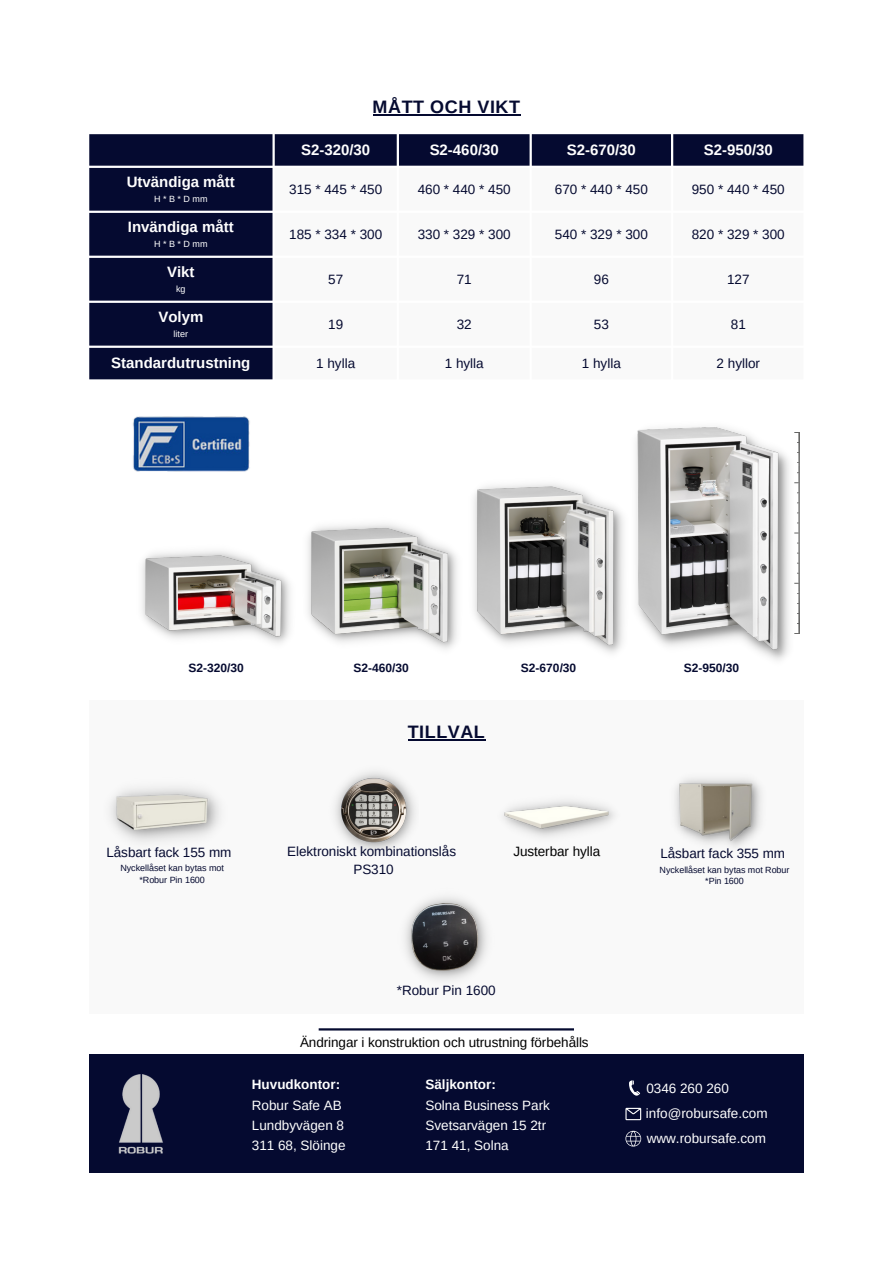
<style>
.page{position:relative;width:893px;height:1264px;background:#fff}
.page>*{position:absolute;margin:0;border:0;box-sizing:border-box;transform-origin:0 0}
.t1{font:700 18px "Arimo";letter-spacing:.03em;color:#050a30}
.t2{font:700 15px "Arimo";color:#fff}
.t3{font:13.5px/18px "Arimo";color:#050a30;text-align:center}
.t4{font:13.5px/20.2px "Arimo";color:#fff}
.t5{font:13.5px "Arimo";letter-spacing:-.005em;color:#000}
.t6{font:700 13.5px "Arimo";color:#fff}
.t7{font:700 12px "Arimo";color:#050a30}
.t8{font:9px/12px "Arimo";letter-spacing:-.005em;color:#050a30;text-align:center}
.t9{font:9px "Arimo";color:#fff}
</style>
<div class="page">
<svg style="left:89px;top:134px;width:714px;height:245px;background:#151a3d"></svg>
<svg style="left:275px;top:168px;width:528px;height:211px"></svg>
<img style="left:636px;top:427px;width:153px;height:233px">
<img style="left:473px;top:484px;width:151px;height:169px">
<img style="left:308px;top:524px;width:149px;height:125px">
<img style="left:142px;top:551px;width:148px;height:92px">
<svg style="left:794px;top:432px;width:6px;height:202px"></svg>
<div style="left:89px;top:1054px;width:714px;height:118px;background:#050a30"></div>
<img style="left:118px;top:1074px;width:45px;height:79px">
<svg style="left:629px;top:1080px;width:11px;height:15px"></svg>
<svg style="left:625px;top:1107px;width:16px;height:13px"></svg>
<svg style="left:625px;top:1130px;width:16px;height:16px"></svg>
<hr style="left:318px;top:1028px;width:256px;height:2px;background:#050a30">
<div style="left:89px;top:699px;width:714px;height:314px;background:#f9f9f9"></div>
<img style="left:675px;top:778px;width:86px;height:69px">
<img style="left:111px;top:788px;width:108px;height:54px">
<img style="left:335px;top:772px;width:80px;height:79px">
<img style="left:503px;top:801px;width:111px;height:36px">
<hr style="left:407px;top:739px;width:78px;height:1px;background:#050a30">
<img style="left:405px;top:897px;width:82px;height:83px">
<img style="left:133px;top:416px;width:117px;height:56px">
<hr style="left:372px;top:114px;width:148px;height:1px;background:#050a30">
<h1 class="t1" style="left:372px;top:97px;width:149px">MÅTT OCH VIKT</h1>
<p class="t2" style="left:127px;top:174px;width:110px">Utvändiga mått</p>
<p class="t9" style="left:154px;top:194px;width:55px">H * B * D mm</p>
<p class="t2" style="left:128px;top:219px;width:107px">Invändiga mått</p>
<p class="t9" style="left:154px;top:239px;width:55px">H * B * D mm</p>
<p class="t2" style="left:167px;top:264px;width:29px">Vikt</p>
<p class="t9" style="left:176px;top:284px;width:11px">kg</p>
<p class="t2" style="left:158px;top:309px;width:46px">Volym</p>
<p class="t9" style="left:174px;top:329px;width:16px">liter</p>
<p class="t2" style="left:301px;top:141px;width:71px">S2-320/30</p>
<p class="t2" style="left:429px;top:141px;width:71px">S2-460/30</p>
<p class="t2" style="left:566px;top:141px;width:71px">S2-670/30</p>
<p class="t2" style="left:703px;top:141px;width:71px">S2-950/30</p>
<p class="t3" style="left:289px;top:180px;width:94px">315 * 445 * 450</p>
<p class="t3" style="left:417px;top:180px;width:94px">460 * 440 * 450</p>
<p class="t3" style="left:555px;top:180px;width:94px">670 * 440 * 450</p>
<p class="t3" style="left:691px;top:180px;width:94px">950 * 440 * 450</p>
<p class="t3" style="left:289px;top:225px;width:94px">185 * 334 * 300</p>
<p class="t3" style="left:417px;top:225px;width:94px">330 * 329 * 300</p>
<p class="t3" style="left:555px;top:225px;width:94px">540 * 329 * 300</p>
<p class="t3" style="left:691px;top:225px;width:94px">820 * 329 * 300</p>
<p class="t3" style="left:328px;top:270px;width:16px">57</p>
<p class="t3" style="left:456px;top:270px;width:16px">71</p>
<p class="t3" style="left:594px;top:270px;width:16px">96</p>
<p class="t3" style="left:727px;top:270px;width:24px">127</p>
<p class="t3" style="left:328px;top:315px;width:16px">19</p>
<p class="t3" style="left:456px;top:315px;width:16px">32</p>
<p class="t3" style="left:594px;top:315px;width:16px">53</p>
<p class="t3" style="left:730px;top:315px;width:16px">81</p>
<p class="t2" style="left:111px;top:355px;width:140px">Standardutrustning</p>
<p class="t3" style="left:316px;top:354px;width:40px">1 hylla</p>
<p class="t3" style="left:444px;top:354px;width:40px">1 hylla</p>
<p class="t3" style="left:582px;top:354px;width:40px">1 hylla</p>
<p class="t3" style="left:716px;top:354px;width:45px">2 hyllor</p>
<p class="t7" style="left:188px;top:661px;width:57px">S2-320/30</p>
<p class="t7" style="left:353px;top:661px;width:57px">S2-460/30</p>
<p class="t7" style="left:521px;top:661px;width:57px">S2-670/30</p>
<p class="t7" style="left:683px;top:661px;width:57px">S2-950/30</p>
<h1 class="t1" style="left:407px;top:722px;width:79px">TILLVAL</h1>
<p class="t3" style="left:106px;top:843px;width:126px">Låsbart fack 155 mm</p>
<p class="t8" style="left:120px;top:862px;width:105px">Nyckellåset kan bytas mot *Robur Pin 1600</p>
<p class="t3" style="left:287px;top:842px;width:170px">Elektroniskt kombinationslås<br>PS310</p>
<p class="t5" style="left:513px;top:843px;width:88px">Justerbar hylla</p>
<p class="t3" style="left:397px;top:981px;width:100px">*Robur Pin 1600</p>
<p class="t5" style="left:300px;top:1034px;width:290px">Ändringar i konstruktion och utrustning förbehålls</p>
<p class="t6" style="left:252px;top:1077px;width:90px">Huvudkontor:</p>
<p class="t4" style="left:252px;top:1094px;width:95px">Robur Safe AB<br>Lundbyvägen 8<br>311 68, Slöinge</p>
<p class="t6" style="left:425px;top:1077px;width:72px">Säljkontor:</p>
<p class="t4" style="left:425px;top:1094px;width:126px">Solna Business Park<br>Svetsarvägen 15 2tr<br>171 41, Solna</p>
<p class="t3" style="left:660px;top:844px;width:126px">Låsbart fack 355 mm</p>
<p class="t8" style="left:659px;top:863px;width:131px">Nyckellåset kan bytas mot Robur *Pin 1600</p>
<p class="t4" style="left:646px;top:1075px;width:123px;line-height:25.2px">0346 260 260 info@robursafe.com www.robursafe.com</p>
</div>
